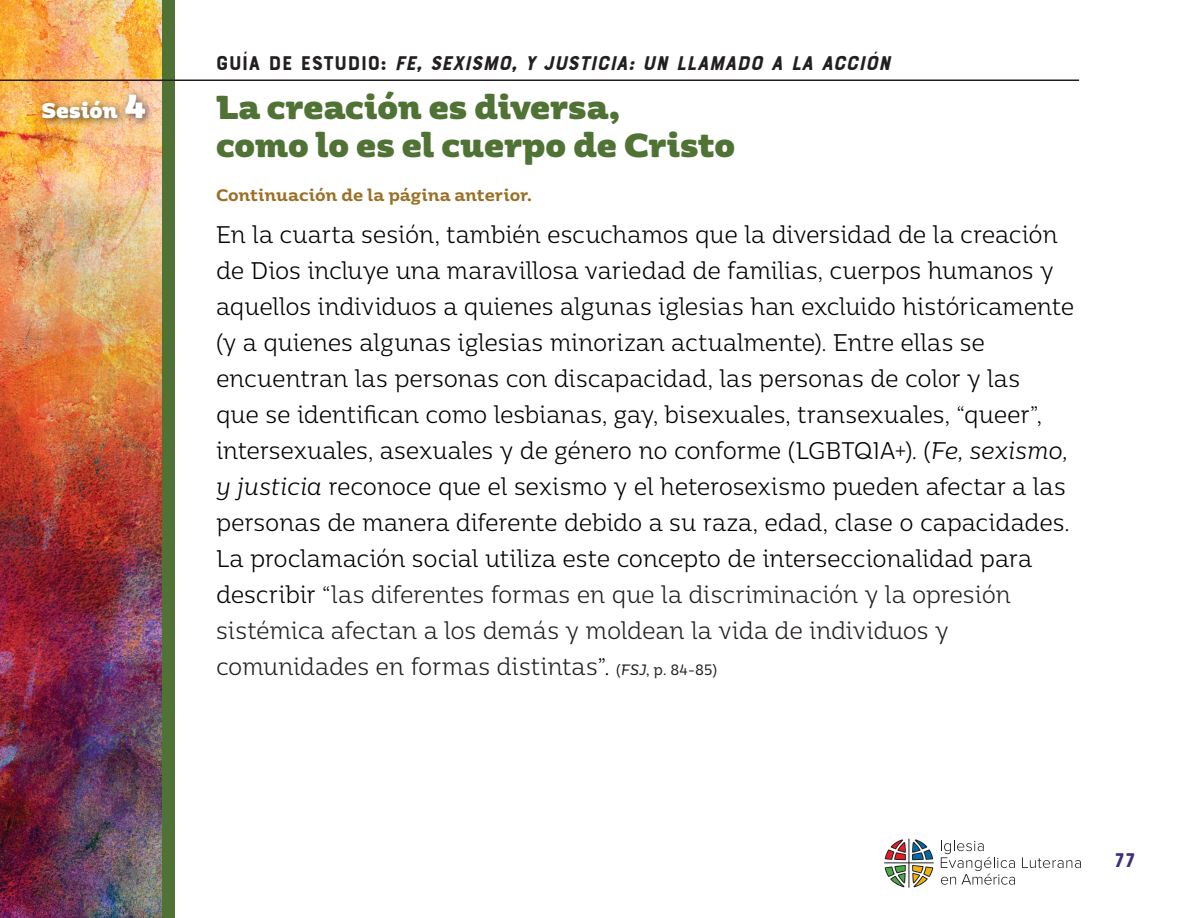
<style>
.page{position:relative;width:1188px;height:918px;background:#fff}
.page>*{position:absolute;margin:0;border:0;box-sizing:border-box;transform-origin:0 0}
.t1{font:900 33px/37.5px "Moreno";letter-spacing:-.005em;color:#507335}
.body_text{font:300 24px/36px "Moreno";letter-spacing:-.01em;color:#000;scale:.9 1}
.t2{font:italic 21px "Bourton Base";color:#231f20}
.t3{font:900 21px "Moreno";letter-spacing:-.005em;color:#fff}
.t4{font:21px "Bourton Base";color:#3d307e}
.rubrics{font:600 16.5px "Moreno";color:#9a7026}
.s1{font-size:33px}
.s2{font-style:normal}
.s3{font-style:italic}
.s4{color:#231f20}
.s5{font-weight:400;font-size:15px;color:#231f20}
.s6{font-weight:400;font-style:italic;font-size:15px;color:#231f20}
</style>
<div class="page">
<div style="left:153px;top:0;width:22px;height:918px;background:#507335"></div>
<img style="left:0;top:0;width:162px;height:918px">
<div style="left:37px;top:88px;width:118px;height:41px;background:#231f20;opacity:.75"></div>
<hr style="left:0;top:80px;width:1079px;height:1px;background:#231f20">
<svg style="left:941px;top:840px;width:74px;height:45px"></svg>
<svg style="left:1022px;top:857px;width:59px;height:11px"></svg>
<svg style="left:884px;top:839px;width:50px;height:49px"></svg>
<p class="t3" style="left:42px;top:91px;width:105px">Sesión <span class="s1">4</span></p>
<p class="t2" style="left:216px;top:50px;width:682px"><span class="s2">G U Í A D E E S T U D I O :</span> FE, SEXISMO, Y JUSTICIA: UN LLAMADO A LA ACCIÓN</p>
<h1 class="t1" style="left:216px;top:86px;width:521px">La creación es diversa,<br>como lo es el cuerpo de Cristo</h1>
<p class="rubrics" style="left:216px;top:181px;width:318px">Continuación de la página anterior.</p>
<p class="body_text" style="left:216px;top:215px;width:955px">En la cuarta sesión, también escuchamos que la diversidad de la creación de Dios incluye una maravillosa variedad de familias, cuerpos humanos y aquellos individuos a quienes algunas iglesias han excluido históricamente (y a quienes algunas iglesias minorizan actualmente). Entre ellas se encuentran las personas con discapacidad, las personas de color y las<br>que se identifican como lesbianas, gay, bisexuales, transexuales, “queer”, intersexuales, asexuales y de género no conforme (LGBTQIA+). (<span class="s3">Fe, sexismo, y justicia</span> reconoce que el sexismo y el heterosexismo pueden afectar a las personas de manera diferente debido a su raza, edad, clase o capacidades.<br>La proclamación social utiliza este concepto de interseccionalidad para describir “<span class="s4">las diferentes formas en que la discriminación y la opresión sistémica afectan a los demás y moldean la vida de individuos y comunidades en formas distintas</span>”. <span class="s5">(</span><span class="s6">FSJ</span><span class="s5">, p. 84-85)</span></p>
<p class="t4" style="left:1114px;top:847px;width:23px">77</p>
</div>
